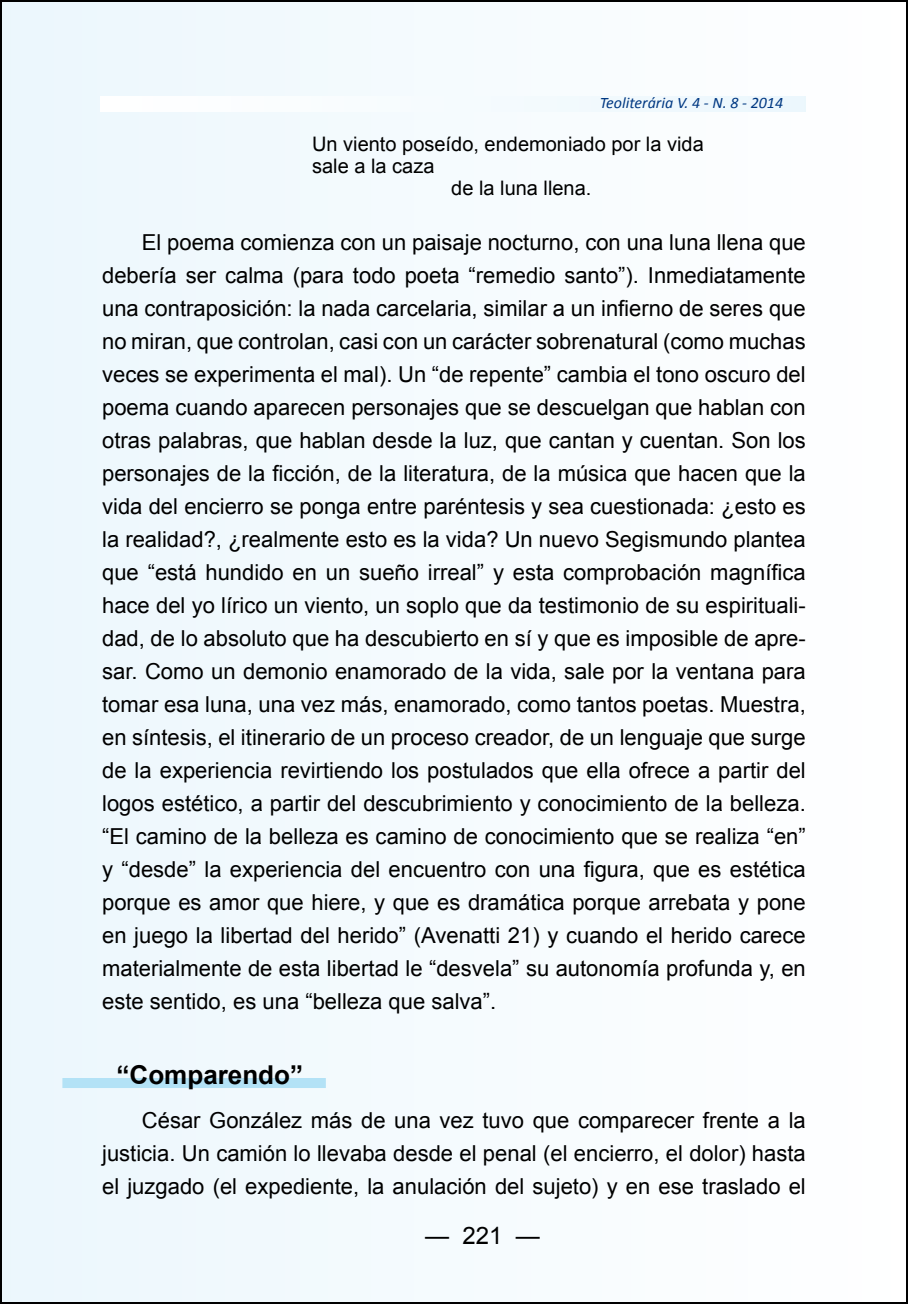
<style>
.page{position:relative;width:908px;height:1304px;background:#fff}
.page>*{position:absolute;margin:0;border:0;box-sizing:border-box;transform-origin:0 0}
.t1{font:700 26px "Arial";color:#000}
.t2{font:24px "Arial";color:#000}
.t3{font:22px/33px "Arial";color:#000;text-align:justify}
.t4{font:20px "Arial";color:#000}
.t5{font:italic 16px "Calibri";color:#003882}
</style>
<div class="page">
<div style="left:1px;top:1px;width:905px;height:1302px;background:#f5fbfe"></div>
<div style="left:62px;top:1078px;width:264px;height:10px;background:#b3e2f6"></div>
<p class="t5" style="left:599px;top:93px;width:185px">Teoliterária V. 4 - N. 8 - 2014</p>
<p class="t4" style="left:312px;top:131px;width:393px">Un viento poseído, endemoniado por la vida</p>
<p class="t4" style="left:312px;top:153px;width:124px">sale a la caza</p>
<p class="t4" style="left:451px;top:175px;width:142px">de la luna llena.</p>
<p class="t3" style="left:102px;top:226px;width:705px;text-indent:40px">El poema comienza con un paisaje nocturno, con una luna llena que debería ser calma (para todo poeta “remedio santo”). Inmediatamente una contraposición: la nada carcelaria, similar a un infierno de seres que no miran, que controlan, casi con un carácter sobrenatural (como muchas veces se experimenta el mal). Un “de repente” cambia el tono oscuro del poema cuando aparecen personajes que se descuelgan que hablan con otras palabras, que hablan desde la luz, que cantan y cuentan. Son los personajes de la ficción, de la literatura, de la música que hacen que la vida del encierro se ponga entre paréntesis y sea cuestionada: ¿esto es la realidad?, ¿realmente esto es la vida? Un nuevo Segismundo plantea que “está hundido en un sueño irreal” y esta comprobación magnífica hace del yo lírico un viento, un soplo que da testimonio de su espirituali&shy;dad, de lo absoluto que ha descubierto en sí y que es imposible de apre&shy;sar. Como un demonio enamorado de la vida, sale por la ventana para tomar esa luna, una vez más, enamorado, como tantos poetas. Muestra, en síntesis, el itinerario de un proceso creador, de un lenguaje que surge de la experiencia revirtiendo los postulados que ella ofrece a partir del logos estético, a partir del descubrimiento y conocimiento de la belleza. “El camino de la belleza es camino de conocimiento que se realiza “en” y “desde” la experiencia del encuentro con una figura, que es estética porque es amor que hiere, y que es dramática porque arrebata y pone en juego la libertad del herido” (Avenatti 21) y cuando el herido carece materialmente de esta libertad le “desvela” su autonomía profunda y, en este sentido, es una “belleza que salva”.</p>
<p class="t1" style="left:117px;top:1057px;width:188px">“Comparendo”</p>
<p class="t3" style="left:102px;top:1104px;width:705px;text-indent:40px">César González más de una vez tuvo que comparecer frente a la justicia. Un camión lo llevaba desde el penal (el encierro, el dolor) hasta el juzgado (el expediente, la anulación del sujeto) y en ese traslado el</p>
<p class="t2" style="left:425px;top:1219px;width:116px">— 221 —</p>
</div>
